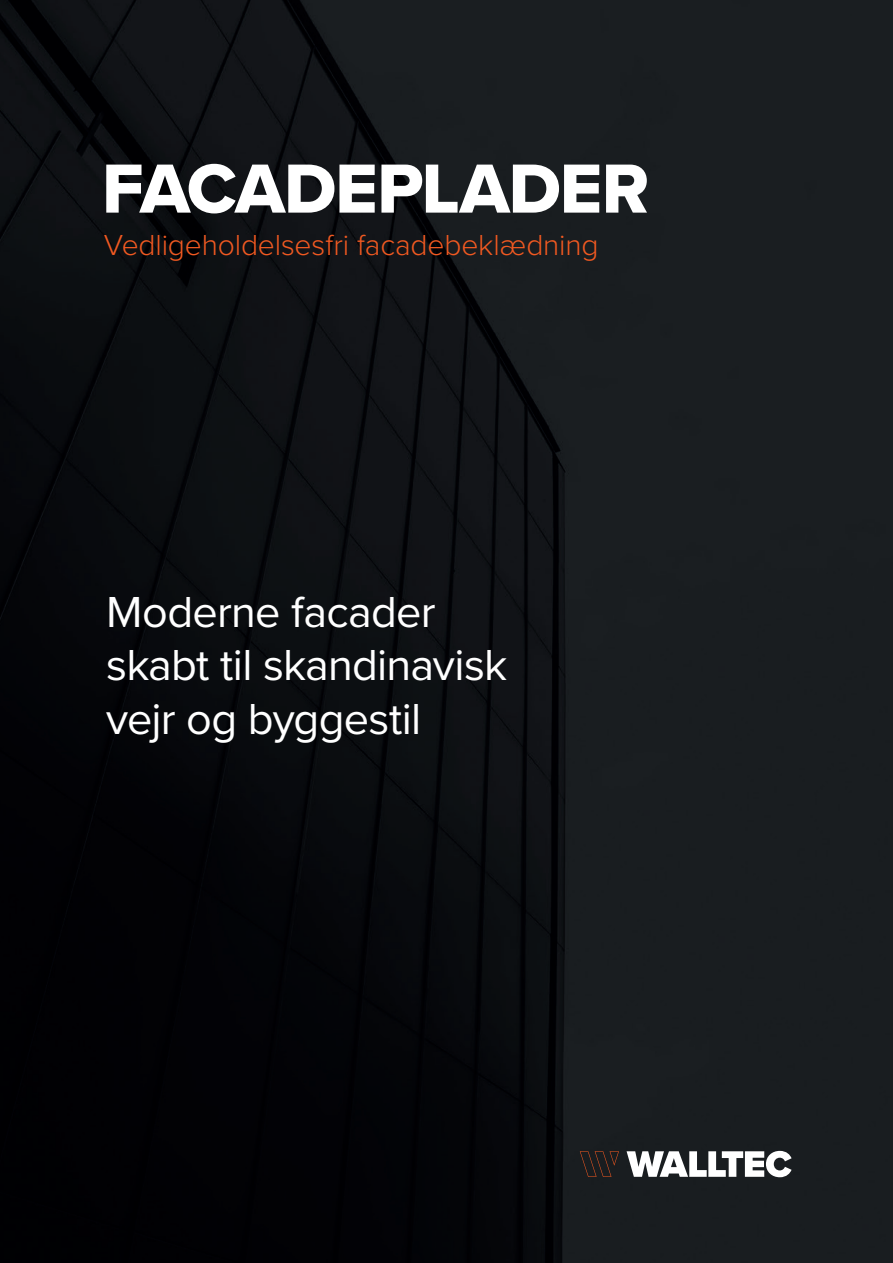
<style>
.page{position:relative;width:893px;height:1263px;background:#fff}
.page>*{position:absolute;margin:0;border:0;box-sizing:border-box;transform-origin:0 0}
.Rubrik1{font:72px "Proxima Nova Extrabld";letter-spacing:-.015em;color:#fff}
.Budskaber{font:45px/53.1px "Proxima Nova";letter-spacing:-.015em;color:#fff}
.Rubrik1-2{font:300 30px "Proxima Nova";letter-spacing:-.005em;color:#f15921}
</style>
<div class="page">
<img style="left:0;top:0;width:893px;height:1263px">
<svg style="left:627px;top:1151px;width:165px;height:26px"></svg>
<svg style="left:580px;top:1151px;width:39px;height:26px"></svg>
<p class="Rubrik1" style="left:102px;top:135px;width:549px">FACADEPLADER</p>
<p class="Rubrik1-2" style="left:104px;top:223px;width:496px">Vedligeholdelsesfri facadebeklædning</p>
<p class="Budskaber" style="left:106px;top:584px;width:402px">Moderne facader skabt til skandinavisk vejr og byggestil</p>
</div>
